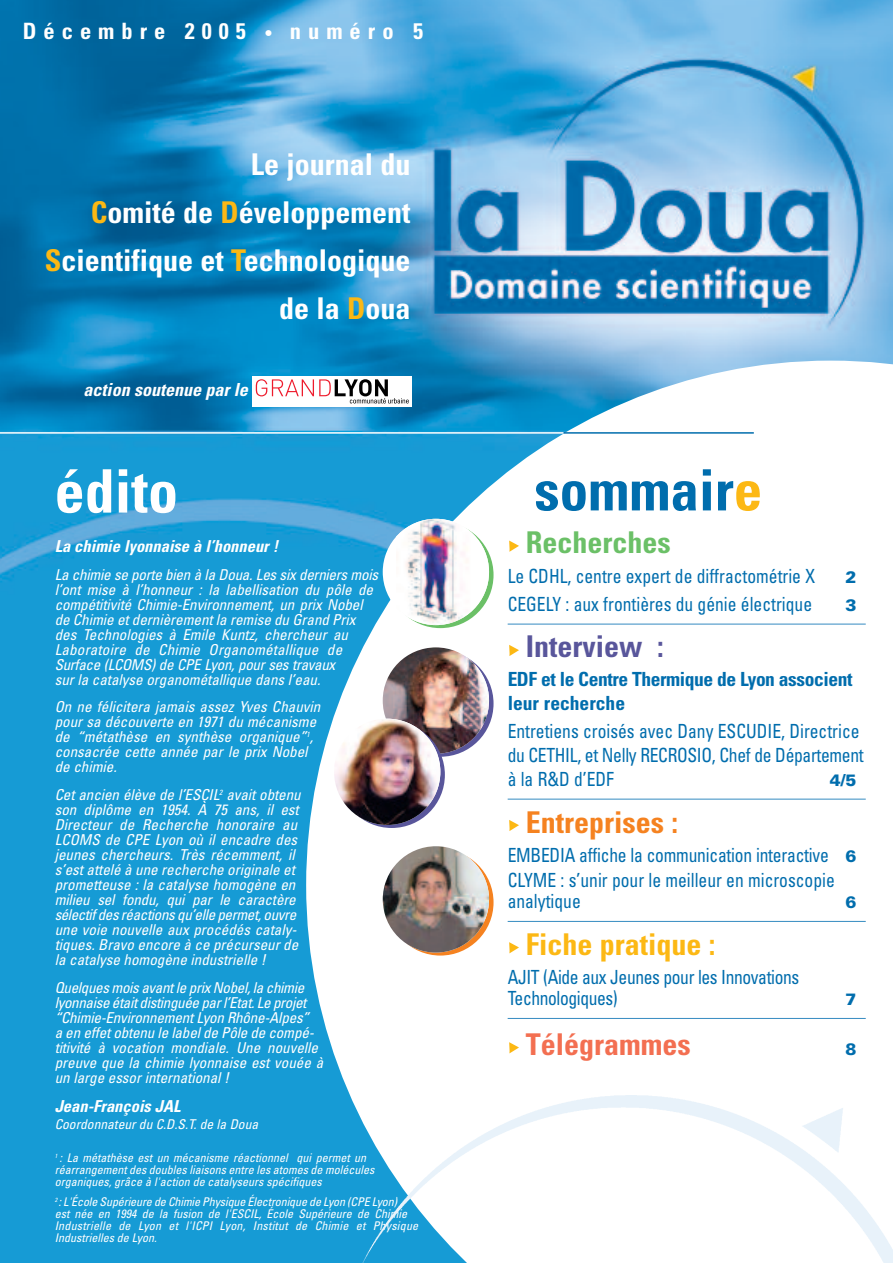
<style>
.page{position:relative;width:893px;height:1263px;background:#fff}
.page>*{position:absolute;margin:0;border:0;box-sizing:border-box;transform-origin:0 0}
.t1{font:700 condensed 60px "Univers";color:#fff}
.t2{font:700 condensed 57px "Univers";color:#006dad}
.t3{font:700 condensed 30px/48px "Univers";color:#fff;text-align:right}
.t4{font:700 condensed 30px "Univers";color:#fcb814}
.t5{font:700 condensed 30px "Univers";color:#f58220}
.t6{font:700 condensed 30px "Univers";color:#f36f51}
.t7{font:700 condensed 30px "Univers";color:#6bc067}
.t8{font:700 condensed 30px "Univers";color:#59569b}
.t9{font:700 condensed 22.5px "Univers";letter-spacing:.31em;color:#fff}
.t10{font:condensed 19.5px/24px "Univers";color:#006dad;scale:.9 1}
.t11{font:condensed 19.5px/21px "Univers";letter-spacing:-.02em;color:#006dad;scale:.9 1}
.t12{font:700 condensed 19.5px/24px "Univers";letter-spacing:-.02em;color:#006dad}
.t13{font:italic 700 condensed 18px "Univers";color:#fff}
.t14{font:italic 700 condensed 16.5px "Univers";color:#fff}
.t15{font:900 16.5px "Univers";color:#006dad}
.t16{font:italic condensed 15px/15px "Univers";color:#fff}
.t17{font:italic condensed 13.5px "Univers";color:#fff}
.t18{font:italic condensed 12px/12px "Univers";color:#fff}
.s1{font-size:16.5px}
.s2{color:#fcb814}
.s3{font-weight:900;font-stretch:normal;font-size:16.5px}
</style>
<div class="page">
<img style="left:0;top:0;width:893px;height:1263px">
<svg style="left:306px;top:361px;width:587px;height:902px"></svg>
<hr style="left:563px;top:432px;width:191px;height:2px;background:#006dad">
<div style="left:253px;top:376px;width:159px;height:31px;background:#fff"></div>
<svg style="left:256px;top:379px;width:153px;height:24px"></svg>
<div style="left:383px;top:519px;width:106px;height:106px;background:#fff;border-radius:50%"></div>
<img style="left:397px;top:519px;width:92px;height:106px">
<img style="left:383px;top:846px;width:106px;height:106px">
<img style="left:360px;top:1096px;width:533px;height:167px">
<hr style="left:0;top:432px;width:563px;height:2px;background:#fff">
<hr style="left:508px;top:624px;width:358px;height:1px;background:#358bc1">
<hr style="left:508px;top:799px;width:358px;height:1px;background:#358bc1">
<hr style="left:508px;top:921px;width:358px;height:1px;background:#358bc1">
<hr style="left:508px;top:1018px;width:358px;height:1px;background:#358bc1">
<svg style="left:509px;top:1042px;width:10px;height:11px"></svg>
<svg style="left:509px;top:942px;width:10px;height:11px"></svg>
<svg style="left:509px;top:820px;width:10px;height:11px"></svg>
<svg style="left:509px;top:645px;width:10px;height:11px"></svg>
<svg style="left:509px;top:540px;width:10px;height:12px"></svg>
<img style="left:383px;top:647px;width:106px;height:107px">
<img style="left:334px;top:719px;width:106px;height:106px">
<h3 class="t9" style="left:23px;top:23px;width:402px">Décembre 2005 <span class="s1">•</span> numéro 5</h3>
<h3 class="t3" style="left:45px;top:142px;width:367px">Le journal du<br><span class="s2">C</span>omité de <span class="s2">D</span>éveloppement<br><span class="s2">S</span>cientifique et <span class="s2">T</span>echnologique de la <span class="s2">D</span>oua</h3>
<p class="t13" style="left:84px;top:383px;width:166px">action soutenue par le</p>
<h1 class="t1" style="left:55px;top:469px;width:125px">édito</h1>
<p class="t14" style="left:55px;top:540px;width:225px">La chimie lyonnaise à l’honneur !</p>
<p class="t16" style="left:55px;top:568px;width:325px">La chimie se porte bien à la Doua. Les six derniers mois l’ont mise à l’honneur : la labellisation du pôle de compétitivité Chimie-Environnement, un prix Nobel de Chimie et dernièrement la remise du Grand Prix des Technologies à Emile Kuntz, chercheur au Laboratoire de Chimie Organométallique de Surface (LCOMS) de CPE Lyon, pour ses travaux<br>sur la catalyse organométallique dans l’eau.</p>
<p class="t16" style="left:55px;top:701px;width:267px">On ne félicitera jamais assez Yves Chauvin pour sa découverte en 1971 du mécanisme de “métathèse en synthèse organique”<sup>1</sup>, consacrée cette année par le prix Nobel de chimie.</p>
<p class="t16" style="left:55px;top:788px;width:247px">Cet ancien élève de l’ESCIL<sup>2</sup> avait obtenu son diplôme en 1954. À 75 ans, il est Directeur de Recherche honoraire au LCOMS de CPE Lyon où il encadre des jeunes chercheurs. Très récemment, il s’est attelé à une recherche originale et prometteuse : la catalyse homogène en milieu sel fondu, qui par le caractère sélectif des réactions qu’elle permet, ouvre une voie nouvelle aux procédés cataly&shy;tiques. Bravo encore à ce précurseur de la catalyse homogène industrielle !</p>
<p class="t16" style="left:55px;top:981px;width:270px">Quelques mois avant le prix Nobel, la chimie lyonnaise était distinguée par l’Etat. Le projet “Chimie-Environnement Lyon Rhône-Alpes”<br>a en effet obtenu le label de Pôle de compé&shy;titivité à vocation mondiale. Une nouvelle preuve que la chimie lyonnaise est vouée à un large essor international !</p>
<p class="t14" style="left:55px;top:1100px;width:127px">Jean-François JAL</p>
<p class="t17" style="left:55px;top:1119px;width:205px">Coordonnateur du C.D.S.T. de la Doua</p>
<p class="t18" style="left:55px;top:1153px;width:321px"><sup>1</sup> : La métathèse est un mécanisme réactionnel qui permet un réarrangement des doubles liaisons entre les atomes de molécules organiques, grâce à l'action de catalyseurs spécifiques</p>
<p class="t18" style="left:55px;top:1197px;width:365px"><sup>2</sup> : L'École Supérieure de Chimie Physique Électronique de Lyon (CPE Lyon)<br>est née en 1994 de la fusion de l'ESCIL, École Supérieure de Chimie Industrielle de Lyon et l'ICPI Lyon, Institut de Chimie et Physique Industrielles de Lyon.</p>
<h2 class="t2" style="left:534px;top:469px;width:229px">sommair<span class="s2">e</span></h2>
<h3 class="t7" style="left:526px;top:531px;width:146px">Recherches</h3>
<h3 class="t10" style="left:508px;top:565px;width:343px">Le CDHL, centre expert de diffractométrie X</h3>
<p class="t15" style="left:845px;top:571px;width:13px">2</p>
<h3 class="t10" style="left:508px;top:594px;width:340px">CEGELY : aux frontières du génie électrique</h3>
<p class="t15" style="left:845px;top:599px;width:13px">3</p>
<h3 class="t8" style="left:526px;top:636px;width:139px">Interview :</h3>
<h3 class="t12" style="left:508px;top:668px;width:346px">EDF et le Centre Thermique de Lyon associent leur recherche</h3>
<h3 class="t10" style="left:508px;top:721px;width:397px">Entretiens croisés avec Dany ESCUDIE, Directrice du CETHIL, et Nelly RECROSIO, Chef de Département à la R&amp;D d’EDF</h3>
<p class="t15" style="left:830px;top:774px;width:28px">4/5</p>
<h3 class="t5" style="left:526px;top:811px;width:154px">Entreprises :</h3>
<h3 class="t10" style="left:508px;top:844px;width:389px;line-height:25.2px">EMBEDIA affiche la communication interactive <span class="s3">6<br></span>CLYME : s’unir pour le meilleur en microscopie</h3>
<h3 class="t10" style="left:508px;top:891px;width:83px">analytique</h3>
<p class="t15" style="left:845px;top:896px;width:13px">6</p>
<h3 class="t4" style="left:526px;top:933px;width:191px">Fiche pratique :</h3>
<h3 class="t11" style="left:508px;top:968px;width:325px">AJIT (Aide aux Jeunes pour les Innovations<br>Technologiques)</h3>
<p class="t15" style="left:845px;top:993px;width:13px">7</p>
<h3 class="t6" style="left:526px;top:1033px;width:166px">Télégrammes</h3>
<p class="t15" style="left:845px;top:1043px;width:13px">8</p>
</div>
